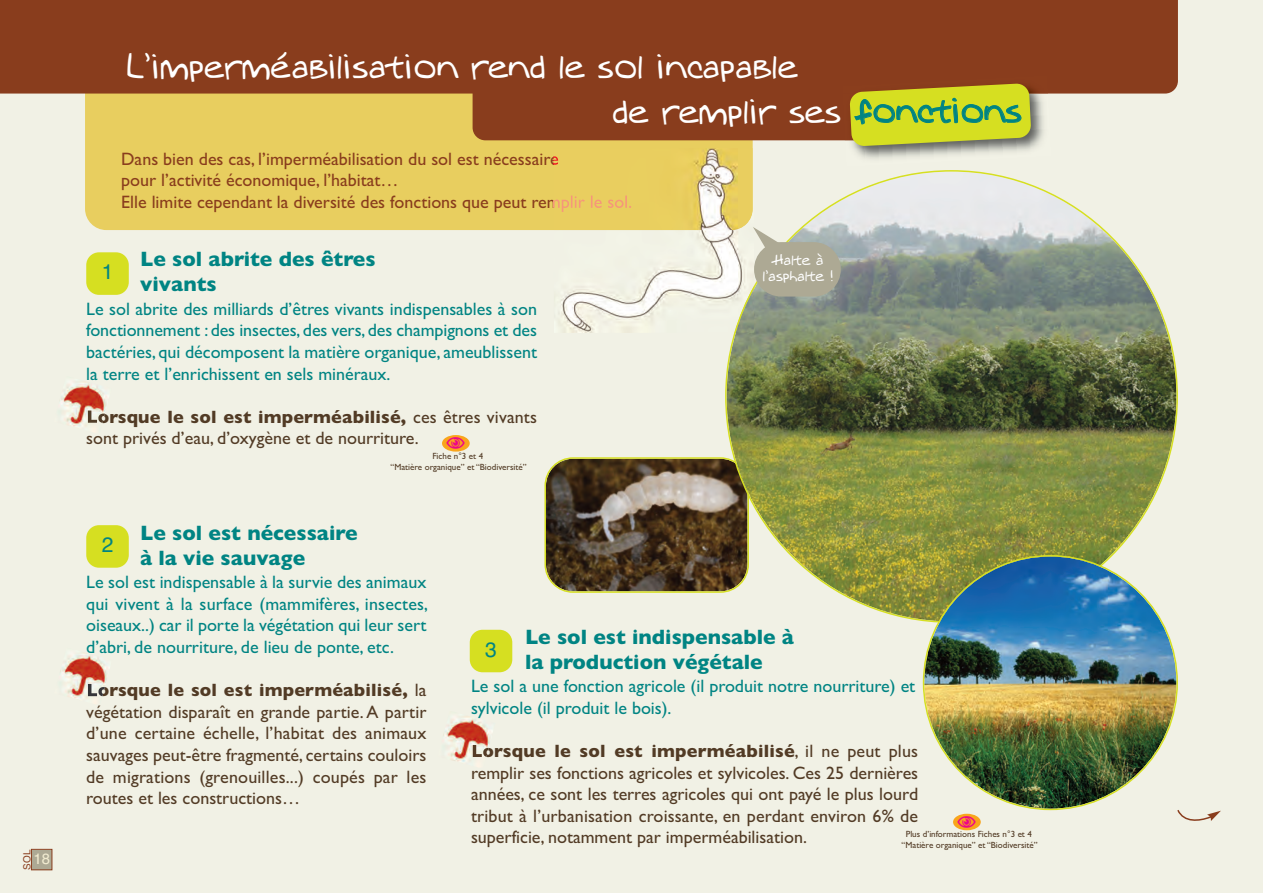
<style>
.page{position:relative;width:1263px;height:893px;background:#f1f1e5}
.page>*{position:absolute;margin:0;border:0;box-sizing:border-box;transform-origin:0 0}
.t1{font:33px/45px "Augie";color:#fff}
.t2{font:700 21px/25.2px "Gill Sans";color:#008483}
.t3{font:21px "Helvetica";color:#008483}
.t4{font:18px/21.6px "Gill Sans";color:#523b25;text-align:justify}
.t5{font:18px/21.6px "Gill Sans";color:#008483;text-align:justify}
.t6{font:18px/21.6px "Gill Sans";color:#893d1d}
.t7{font:15px "Helvetica";color:#f1ebd0}
.t8{font:14.25px/15.9px "Augie";color:#fff;text-align:center}
.t9{font:9.9px "Helvetica";color:#893d1d}
.t10{font:9px/10.8px "Gill Sans";color:#523b25;text-align:center}
.s1{color:#008483}
.s2{font-weight:700}
</style>
<div class="page">
<div style="left:85px;top:72px;width:668px;height:158px;background:#e8ce5f;border-radius:21px"></div>
<div style="left:473px;top:43px;width:477px;height:97px;background:#893d1d;border-radius:13px"></div>
<div style="left:32px;top:850px;width:20px;height:19px;background:#ada994"></div>
<div style="left:31px;top:849px;width:21px;height:21px;border:1px solid #893d1d"></div>
<div style="left:0;top:0;width:1178px;height:94px;background:#893d1d"></div>
<div style="left:86px;top:252px;width:43px;height:43px;background:#d6df21;border-radius:13px"></div>
<img style="left:845px;top:94px;width:199px;height:65px">
<img style="left:845px;top:94px;width:4px;height:46px">
<div style="left:842px;top:75px;width:206px;height:19px;background:#893d1d"></div>
<svg style="left:849px;top:83px;width:182px;height:63px;background:#c8c927"></svg>
<div style="left:86px;top:525px;width:43px;height:43px;background:#d6df21;border-radius:13px"></div>
<div style="left:470px;top:630px;width:42px;height:42px;background:#d6df21;border-radius:13px"></div>
<img style="left:59px;top:381px;width:50px;height:51px">
<img style="left:88px;top:411px;width:17px;height:12px">
<img style="left:60px;top:653px;width:50px;height:51px">
<img style="left:88px;top:684px;width:17px;height:12px">
<img style="left:443px;top:716px;width:50px;height:51px">
<img style="left:472px;top:745px;width:17px;height:12px">
<div style="left:953px;top:814px;width:28px;height:16px;background:#f9a51b;border-radius:50%"></div>
<svg style="left:544px;top:457px;width:181px;height:136px;background:#63543d"></svg>
<img style="left:725px;top:170px;width:453px;height:452px">
<img style="left:923px;top:555px;width:255px;height:255px">
<svg style="left:442px;top:435px;width:28px;height:17px"></svg>
<svg style="left:1176px;top:808px;width:45px;height:13px"></svg>
<img style="left:561px;top:170px;width:193px;height:163px">
<img style="left:554px;top:148px;width:199px;height:82px">
<img style="left:734px;top:286px;width:20px;height:47px">
<img style="left:736px;top:289px;width:18px;height:44px">
<svg style="left:753px;top:227px;width:28px;height:22px"></svg>
<div style="left:754px;top:242px;width:87px;height:55px;background:#ada994;border-radius:27px"></div>
<svg style="left:447px;top:438px;width:18px;height:11px"></svg>
<p class="t9" style="left:21px;top:869px;width:21px;rotate:-90deg">SOL</p>
<p class="t7" style="left:33px;top:850px;width:18px">18</p>
<h1 class="t1" style="left:614px;top:44px;width:411px;text-indent:-486px">L’imperméabilisation rend le sol incapable<br>de remplir ses <span class="s1">fonctions</span></h1>
<p class="t6" style="left:121px;top:148px;width:512px">Dans bien des cas, l’imperméabilisation du sol est nécessaire<br>pour l’activité économique, l’habitat…<br>Elle limite cependant la diversité des fonctions que peut remplir le sol.</p>
<p class="t2" style="left:140px;top:246px;width:237px">Le sol abrite des êtres vivants</p>
<p class="t5" style="left:86px;top:298px;width:452px">Le sol abrite des milliards d’êtres vivants indispensables à son fonctionnement : des insectes, des vers, des champignons et des bactéries, qui décomposent la matière organique, ameublissent la terre et l’enrichissent en sels minéraux.</p>
<p class="t4" style="left:86px;top:406px;width:452px"><span class="s2">Lorsque le sol est imperméabilisé,</span> ces êtres vivants sont privés d’eau, d’oxygène et de nourriture.</p>
<p class="t3" style="left:102px;top:260px;width:13px">1</p>
<p class="t10" style="left:391px;top:450px;width:138px">Fiche n°3 et 4<br>“Matière organique” et “Biodiversité”</p>
<p class="t8" style="left:763px;top:252px;width:71px">Halte à l’asphalte !</p>
<p class="t2" style="left:140px;top:520px;width:219px">Le sol est nécessaire à la vie sauvage</p>
<p class="t5" style="left:86px;top:571px;width:343px">Le sol est indispensable à la survie des animaux qui vivent à la surface (mammifères, insectes, oiseaux..) car il porte la végétation qui leur sert d’abri, de nourriture, de lieu de ponte, etc.</p>
<p class="t4" style="left:86px;top:679px;width:342px"><span class="s2">Lorsque le sol est imperméabilisé,</span> la végétation disparaît en grande partie.A partir d’une certaine échelle, l’habitat des animaux sauvages peut-être fragmenté, certains couloirs de migrations (grenouilles...) coupés par les routes et les constructions…</p>
<p class="t3" style="left:102px;top:532px;width:13px">2</p>
<p class="t2" style="left:525px;top:624px;width:270px">Le sol est indispensable à la production végétale</p>
<p class="t5" style="left:471px;top:675px;width:446px">Le sol a une fonction agricole (il produit notre nourriture) et sylvicole (il produit le bois).</p>
<p class="t4" style="left:471px;top:740px;width:449px"><span class="s2">Lorsque le sol est imperméabilisé</span>, il ne peut plus remplir ses fonctions agricoles et sylvicoles. Ces 25 dernières années, ce sont les terres agricoles qui ont payé le plus lourd tribut à l’urbanisation croissante, en perdant environ 6% de superficie, notamment par imperméabilisation.</p>
<p class="t3" style="left:485px;top:637px;width:13px">3</p>
<p class="t10" style="left:902px;top:829px;width:138px">Plus d’informations Fiches n°3 et 4 “Matière organique” et “Biodiversité”</p>
</div>
